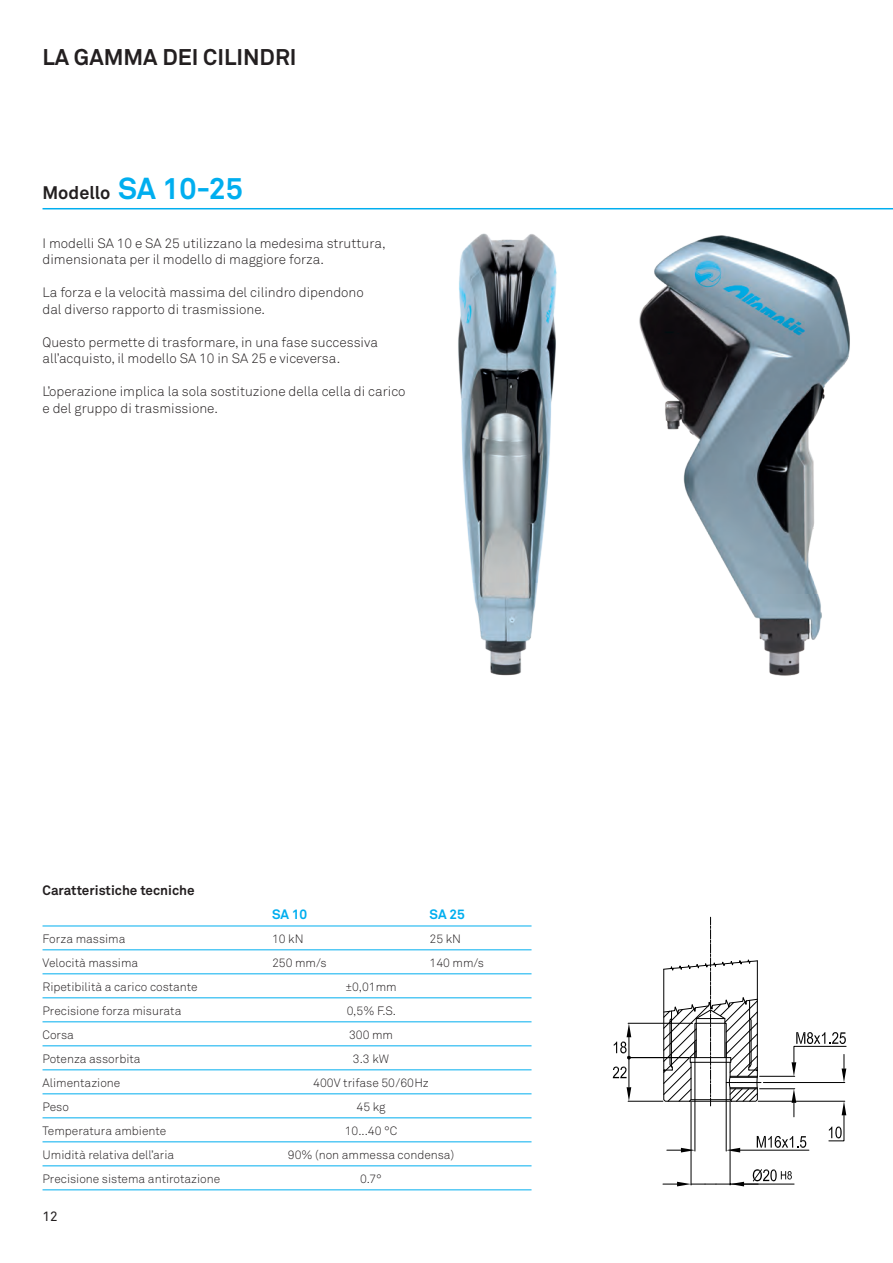
<style>
.page{position:relative;width:893px;height:1263px;background:#fff}
.page>*{position:absolute;margin:0;border:0;box-sizing:border-box;transform-origin:0 0}
.t1{font:700 22.5px "Akkurat";color:#231f20}
.t2{font:700 18px "Akkurat";color:#231f20}
.t3{font:300 13.5px/16.5px "Akkurat";color:#231f20}
.t4{font:700 13.5px "Akkurat";color:#231f20}
.t5{font:700 13.5px "Akkurat";color:#00aeef}
.t6{font:13.5px "Akkurat";color:#231f20}
.t7{font:300 12px "Akkurat";color:#231f20}
.s1{font-size:30px;color:#00aeef}
</style>
<div class="page">
<svg style="left:612px;top:916px;width:235px;height:271px"></svg>
<hr style="left:695px;top:1042px;width:1px;height:109px;background:#000">
<hr style="left:726px;top:1042px;width:1px;height:109px;background:#000">
<hr style="left:740px;top:1150px;width:69px;height:1px;background:#000">
<svg style="left:667px;top:1148px;width:28px;height:4px"></svg>
<svg style="left:726px;top:1148px;width:14px;height:4px"></svg>
<svg style="left:757px;top:1136px;width:49px;height:12px"></svg>
<hr style="left:730px;top:1102px;width:1px;height:83px;background:#000">
<hr style="left:691px;top:1102px;width:1px;height:83px;background:#000">
<hr style="left:730px;top:1184px;width:64px;height:1px;background:#000">
<svg style="left:663px;top:1169px;width:129px;height:17px"></svg>
<hr style="left:760px;top:1076px;width:35px;height:1px;background:#000">
<hr style="left:760px;top:1088px;width:35px;height:1px;background:#000">
<svg style="left:792px;top:1089px;width:4px;height:28px"></svg>
<hr style="left:758px;top:1101px;width:87px;height:1px;background:#000">
<hr style="left:763px;top:1082px;width:82px;height:1px;background:#000">
<svg style="left:792px;top:1032px;width:55px;height:50px"></svg>
<svg style="left:828px;top:1101px;width:18px;height:40px"></svg>
<hr style="left:628px;top:1101px;width:35px;height:1px;background:#000">
<hr style="left:629px;top:1057px;width:1px;height:30px;background:#000">
<svg style="left:627px;top:1087px;width:4px;height:14px"></svg>
<svg style="left:613px;top:1066px;width:14px;height:12px"></svg>
<hr style="left:628px;top:1057px;width:61px;height:1px;background:#000">
<hr style="left:628px;top:1023px;width:65px;height:1px;background:#000">
<svg style="left:614px;top:1023px;width:17px;height:36px"></svg>
<svg style="left:663px;top:917px;width:98px;height:189px"></svg>
<img style="left:639px;top:235px;width:211px;height:441px">
<img style="left:458px;top:233px;width:99px;height:443px">
<hr style="left:43px;top:208px;width:850px;height:1px;background:#00aeef">
<hr style="left:43px;top:925px;width:488px;height:1px;background:#00aeef">
<hr style="left:43px;top:949px;width:488px;height:1px;background:#00aeef">
<hr style="left:43px;top:973px;width:488px;height:1px;background:#00aeef">
<hr style="left:43px;top:997px;width:488px;height:1px;background:#00aeef">
<hr style="left:43px;top:1021px;width:488px;height:1px;background:#00aeef">
<hr style="left:43px;top:1045px;width:488px;height:1px;background:#00aeef">
<hr style="left:43px;top:1069px;width:488px;height:1px;background:#00aeef">
<hr style="left:43px;top:1093px;width:488px;height:1px;background:#00aeef">
<hr style="left:43px;top:1117px;width:488px;height:1px;background:#00aeef">
<hr style="left:43px;top:1141px;width:488px;height:1px;background:#00aeef">
<hr style="left:43px;top:1165px;width:488px;height:1px;background:#00aeef">
<hr style="left:43px;top:1189px;width:488px;height:1px;background:#00aeef">
<p class="t1" style="left:43px;top:42px;width:255px">LA GAMMA DEI CILINDRI</p>
<p class="t2" style="left:43px;top:182px;width:202px">Modello <span class="s1">SA 10-25</span></p>
<p class="t3" style="left:43px;top:235px;width:345px">I modelli SA 10 e SA 25 utilizzano la medesima struttura, dimensionata per il modello di maggiore forza.</p>
<p class="t3" style="left:43px;top:285px;width:323px">La forza e la velocità massima del cilindro dipendono dal diverso rapporto di trasmissione.</p>
<p class="t3" style="left:43px;top:334px;width:337px">Questo permette di trasformare, in una fase successiva all’acquisto, il modello SA 10 in SA 25 e viceversa.</p>
<p class="t3" style="left:43px;top:384px;width:365px">L’operazione implica la sola sostituzione della cella di carico e del gruppo di trasmissione.</p>
<p class="t4" style="left:43px;top:882px;width:154px">Caratteristiche tecniche</p>
<p class="t5" style="left:272px;top:906px;width:37px">SA 10</p>
<p class="t5" style="left:430px;top:906px;width:37px">SA 25</p>
<p class="t7" style="left:43px;top:932px;width:85px">Forza massima</p>
<p class="t7" style="left:272px;top:932px;width:33px">10 kN</p>
<p class="t7" style="left:430px;top:932px;width:33px">25 kN</p>
<p class="t7" style="left:43px;top:956px;width:97px">Velocità massima</p>
<p class="t7" style="left:272px;top:956px;width:56px">250 mm/s</p>
<p class="t7" style="left:430px;top:956px;width:56px">140 mm/s</p>
<p class="t7" style="left:43px;top:980px;width:157px">Ripetibilità a carico costante</p>
<p class="t7" style="left:345px;top:980px;width:53px">±0,01mm</p>
<p class="t7" style="left:43px;top:1004px;width:140px">Precisione forza misurata</p>
<p class="t7" style="left:347px;top:1004px;width:51px">0,5% F.S.</p>
<p class="t7" style="left:43px;top:1028px;width:33px">Corsa</p>
<p class="t7" style="left:349px;top:1028px;width:46px">300 mm</p>
<p class="t7" style="left:43px;top:1052px;width:100px">Potenza assorbita</p>
<p class="t7" style="left:353px;top:1052px;width:38px">3.3 kW</p>
<p class="t7" style="left:43px;top:1076px;width:79px">Alimentazione</p>
<p class="t7" style="left:313px;top:1076px;width:117px">400V trifase 50/60Hz</p>
<p class="t7" style="left:43px;top:1100px;width:28px">Peso</p>
<p class="t7" style="left:356px;top:1100px;width:31px">45 kg</p>
<p class="t7" style="left:43px;top:1124px;width:125px">Temperatura ambiente</p>
<p class="t7" style="left:345px;top:1124px;width:54px">10...40 °C</p>
<p class="t7" style="left:43px;top:1148px;width:133px">Umidità relativa dell’aria</p>
<p class="t7" style="left:288px;top:1148px;width:168px">90% (non ammessa condensa)</p>
<p class="t7" style="left:43px;top:1172px;width:179px">Precisione sistema antirotazione</p>
<p class="t7" style="left:360px;top:1172px;width:23px">0.7°</p>
<p class="t6" style="left:43px;top:1208px;width:17px">12</p>
</div>
